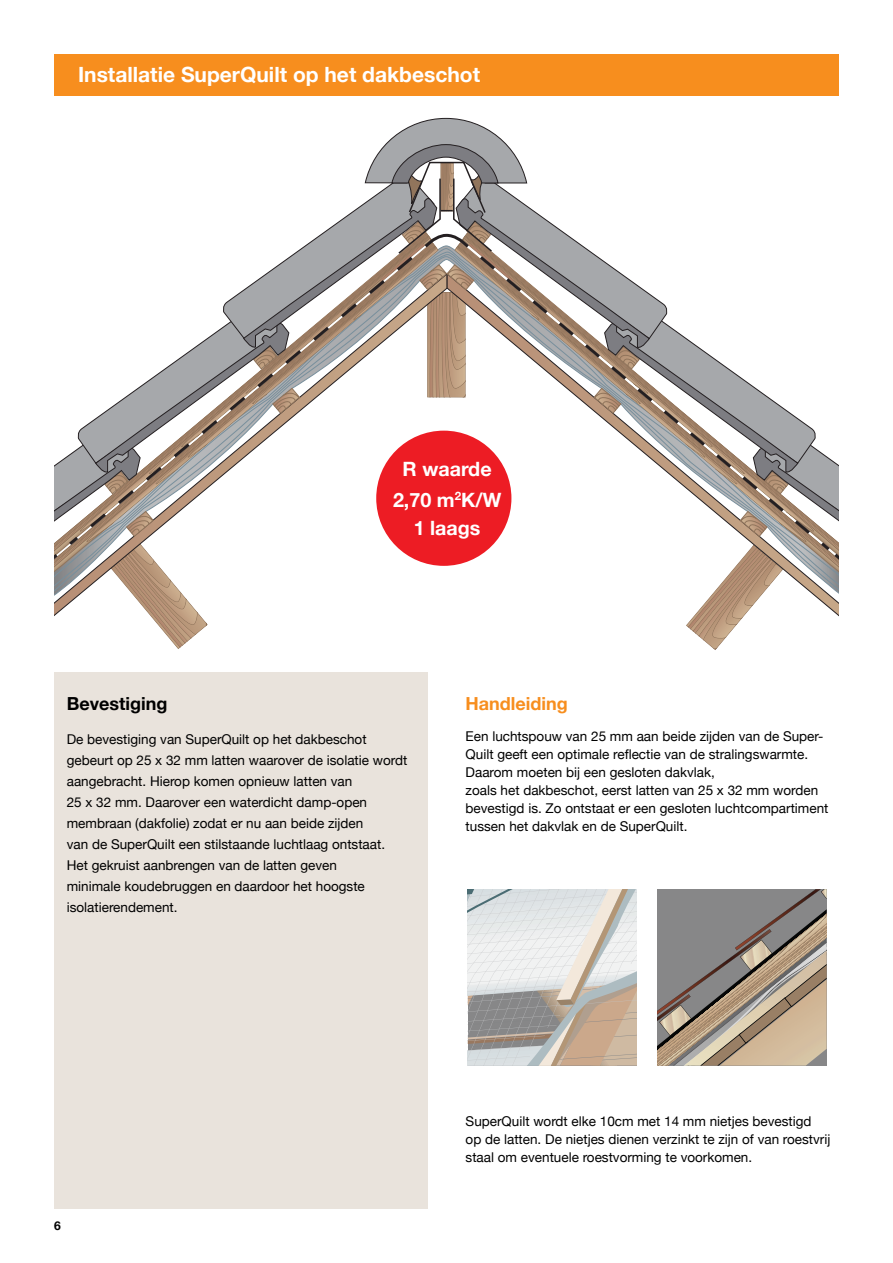
<style>
.page{position:relative;width:893px;height:1263px;background:#fff}
.page>*{position:absolute;margin:0;border:0;box-sizing:border-box;transform-origin:0 0}
.t1{font:700 21px "Helvetica Neue";color:#fff}
.t2{font:700 19.65px/30.9px "Helvetica Neue";color:#fff;text-align:center}
.t3{font:700 18px "Helvetica Neue";color:#000}
.t4{font:700 18px "Helvetica Neue";color:#f78e1e}
.t5{font:13.5px/21px "Helvetica Neue";color:#000}
.t6{font:700 12px "Helvetica Neue";color:#000}
</style>
<div class="page">
<div style="left:54px;top:672px;width:373px;height:537px;background:#e9e3dc"></div>
<svg style="left:152px;top:618px;width:56px;height:31px"></svg>
<svg style="left:686px;top:618px;width:57px;height:32px"></svg>
<svg style="left:54px;top:598px;width:148px;height:20px"></svg>
<svg style="left:692px;top:598px;width:147px;height:20px"></svg>
<svg style="left:54px;top:565px;width:785px;height:33px"></svg>
<svg style="left:54px;top:565px;width:382px;height:11px"></svg>
<svg style="left:457px;top:563px;width:382px;height:13px"></svg>
<svg style="left:464px;top:538px;width:375px;height:28px"></svg>
<svg style="left:54px;top:537px;width:375px;height:29px"></svg>
<svg style="left:54px;top:551px;width:7px;height:14px"></svg>
<svg style="left:66px;top:537px;width:767px;height:16px"></svg>
<svg style="left:831px;top:551px;width:8px;height:14px"></svg>
<svg style="left:54px;top:118px;width:785px;height:419px"></svg>
<div style="left:54px;top:54px;width:785px;height:41px;background:#f78e1e"></div>
<svg style="left:468px;top:889px;width:169px;height:177px"></svg>
<svg style="left:657px;top:889px;width:170px;height:177px;background:#9c9184"></svg>
<div style="left:376px;top:431px;width:135px;height:135px;background:#ed1c24;border-radius:50%"></div>
<h1 class="t1" style="left:78px;top:62px;width:404px">Installatie SuperQuilt op het dakbeschot</h1>
<h2 class="t2" style="left:393px;top:453px;width:110px">R waarde<br>2,70 m<sup>2</sup>K/W</h2>
<h2 class="t2" style="left:414px;top:512px;width:68px">1 laags</h2>
<h3 class="t3" style="left:67px;top:692px;width:102px">Bevestiging</h3>
<p class="t5" style="left:67px;top:728px;width:342px">De bevestiging van SuperQuilt op het dakbeschot gebeurt op 25 x 32 mm latten waarover de isolatie wordt aangebracht. Hierop komen opnieuw latten van<br>25 x 32 mm. Daarover een waterdicht damp-open membraan (dakfolie) zodat er nu aan beide zijden<br>van de SuperQuilt een stilstaande luchtlaag ontstaat.<br>Het gekruist aanbrengen van de latten geven<br>minimale koudebruggen en daardoor het hoogste isolatierendement.</p>
<h3 class="t4" style="left:466px;top:692px;width:104px">Handleiding</h3>
<p class="t5" style="left:466px;top:727px;width:364px;line-height:18px">Een luchtspouw van 25 mm aan beide zijden van de Super-Quilt geeft een optimale reflectie van de stralingswarmte.<br>Daarom moeten bij een gesloten dakvlak,<br>zoals het dakbeschot, eerst latten van 25 x 32 mm worden bevestigd is. Zo ontstaat er een gesloten luchtcompartiment tussen het dakvlak en de SuperQuilt.</p>
<p class="t6" style="left:54px;top:1218px;width:8px">6</p>
<p class="t5" style="left:466px;top:1112px;width:366px;line-height:18px">SuperQuilt wordt elke 10cm met 14 mm nietjes bevestigd op de latten. De nietjes dienen verzinkt te zijn of van roestvrij staal om eventuele roestvorming te voorkomen.</p>
</div>
